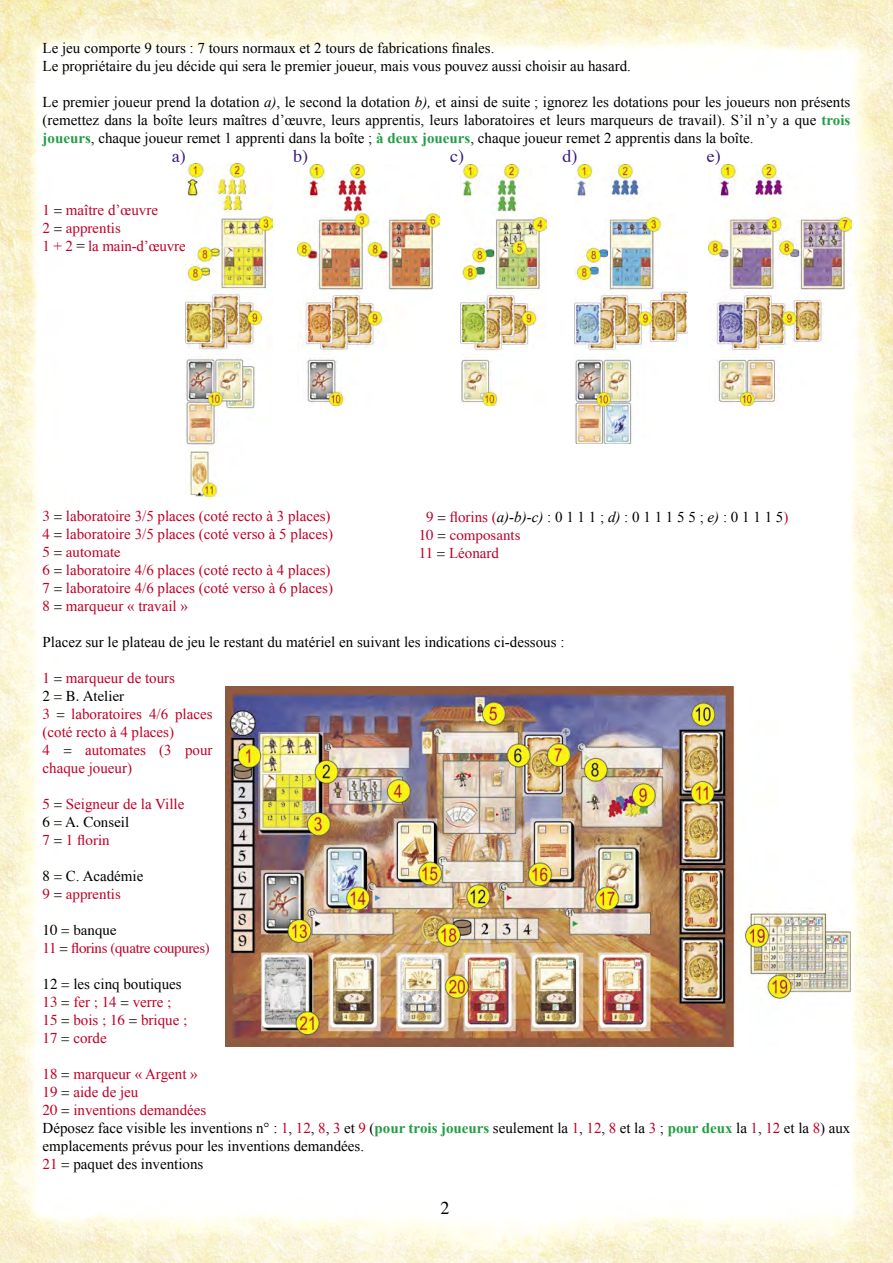
<style>
.page{position:relative;width:893px;height:1263px;background:#fff}
.page>*{position:absolute;margin:0;border:0;box-sizing:border-box;transform-origin:0 0}
.t1{font:18px "Times";color:#381778}
.t2{font:18px "Times";color:#000}
.Normale{font:15px/18px "Times New Roman";color:#000;text-align:justify}
.Normale-2{font:15px/18px "Times New Roman";color:#be0027}
.Normale-3{font:15px "Times";color:#be0027}
.Normale-4{font:15px "Times";color:#000}
.Normale-5{font:15px "Times";letter-spacing:-.025em;color:#be0027}
.s1{font-style:italic}
.s2{font-weight:700;color:#239d46}
.s3{font-family:"Times"}
.s4{font-family:"Times";color:#000}
.s5{color:#000}
.s6{color:#be0027}
.s7{font-family:"Times";color:#be0027}
</style>
<div class="page">
<img style="left:0;top:0;width:893px;height:1263px">
<img style="left:226px;top:686px;width:624px;height:360px">
<img style="left:186px;top:164px;width:86px;height:333px">
<img style="left:297px;top:164px;width:142px;height:242px">
<img style="left:460px;top:164px;width:87px;height:242px">
<img style="left:574px;top:164px;width:114px;height:280px">
<img style="left:709px;top:164px;width:142px;height:242px">
<p class="Normale" style="left:43px;top:39px;width:453px">Le jeu comporte 9 tours : 7 tours normaux et 2 tours de fabrications finales.</p>
<p class="Normale" style="left:43px;top:57px;width:590px">Le propriétaire du jeu décide qui sera le premier joueur, mais vous pouvez aussi choisir au hasard.</p>
<p class="Normale" style="left:43px;top:93px;width:809px">Le premier joueur prend la dotation <span class="s1">a)</span>, le second la dotation <span class="s1">b),</span> et ainsi de suite ; ignorez les dotations pour les joueurs non présents (remettez dans la boîte leurs maîtres d’œuvre, leurs apprentis, leurs laboratoires et leurs marqueurs de travail). S’il n’y a que <span class="s2">trois joueurs</span>, chaque joueur remet 1 apprenti dans la boîte ; <span class="s2">à deux joueurs</span>, chaque joueur remet 2 apprentis dans la boîte.</p>
<p class="t1" style="left:172px;top:140px;width:15px">a)</p>
<p class="t1" style="left:293px;top:140px;width:16px">b)</p>
<p class="t1" style="left:450px;top:140px;width:15px">c)</p>
<p class="t1" style="left:563px;top:139px;width:16px">d)</p>
<p class="t1" style="left:707px;top:139px;width:15px">e)</p>
<p class="Normale-2" style="left:43px;top:201px;width:117px"><span class="s3">1</span> <span class="s4">=</span> maître d’œuvre</p>
<p class="Normale-3" style="left:43px;top:214px;width:80px">2 <span class="s5">=</span> apprentis</p>
<p class="Normale-2" style="left:43px;top:237px;width:145px">1 + 2 <span class="s5">=</span> la main-d’œuvre</p>
<p class="Normale-2" style="left:43px;top:507px;width:289px"><span class="s3">3</span> <span class="s4">=</span> laboratoire 3/5 places (coté recto à 3 places)</p>
<p class="Normale-2" style="left:43px;top:525px;width:292px"><span class="s3">4</span> <span class="s4">=</span> laboratoire 3/5 places (coté verso à 5 places)</p>
<p class="Normale-3" style="left:43px;top:538px;width:80px">5 <span class="s5">=</span> automate</p>
<p class="Normale-2" style="left:43px;top:561px;width:289px"><span class="s3">6</span> <span class="s4">=</span> laboratoire 4/6 places (coté recto à 4 places)</p>
<p class="Normale-2" style="left:43px;top:579px;width:292px"><span class="s3">7</span> <span class="s4">=</span> laboratoire 4/6 places (coté verso à 6 places)</p>
<p class="Normale-2" style="left:43px;top:597px;width:147px"><span class="s3">8</span> <span class="s4">=</span> marqueur « travail »</p>
<p class="Normale" style="left:43px;top:633px;width:524px">Placez sur le plateau de jeu le restant du matériel en suivant les indications ci-dessous :</p>
<p class="Normale-2" style="left:43px;top:669px;width:134px"><span class="s3">1</span> <span class="s4">=</span> marqueur de tours</p>
<p class="Normale-4" style="left:43px;top:682px;width:83px">2 = B. Atelier</p>
<p class="Normale-2" style="left:43px;top:705px;width:172px"><span class="s3">3</span> <span class="s4">=</span> laboratoires 4/6 places (coté recto à 4 places)</p>
<p class="Normale-2" style="left:43px;top:741px;width:172px"><span class="s3">4</span> <span class="s4">=</span> automates (3 pour chaque joueur)</p>
<p class="Normale-2" style="left:43px;top:795px;width:143px"><span class="s3">5</span> <span class="s4">=</span> Seigneur de la Ville</p>
<p class="Normale-4" style="left:43px;top:808px;width:88px">6 = A. Conseil</p>
<p class="Normale-3" style="left:43px;top:826px;width:69px">7 <span class="s5">=</span> 1 florin</p>
<p class="Normale" style="left:43px;top:867px;width:102px"><span class="s3">8 =</span> C. Académie</p>
<p class="Normale-3" style="left:43px;top:880px;width:80px">9 <span class="s5">=</span> apprentis</p>
<p class="Normale-4" style="left:43px;top:916px;width:76px">10 = banque</p>
<p class="Normale-5" style="left:43px;top:934px;width:169px">11 <span class="s5">=</span> florins (quatre coupures)</p>
<p class="Normale" style="left:43px;top:975px;width:141px"><span class="s3">12 =</span> les cinq boutiques</p>
<p class="Normale-2" style="left:43px;top:993px;width:130px"><span class="s3">13</span> <span class="s4">=</span> fer <span class="s3">; 14</span> <span class="s4">=</span> verre <span class="s3">;</span></p>
<p class="Normale-2" style="left:43px;top:1011px;width:146px"><span class="s3">15</span> <span class="s4">=</span> bois <span class="s3">; 16</span> <span class="s4">=</span> brique <span class="s3">;</span></p>
<p class="Normale-2" style="left:43px;top:1029px;width:66px"><span class="s3">17</span> <span class="s4">=</span> corde</p>
<p class="Normale-2" style="left:43px;top:1065px;width:157px"><span class="s3">18</span> <span class="s4">=</span> marqueur « Argent »</p>
<p class="Normale-2" style="left:43px;top:1083px;width:97px"><span class="s3">19</span> <span class="s4">=</span> aide de jeu</p>
<p class="Normale-2" style="left:43px;top:1101px;width:165px"><span class="s3">20</span> <span class="s4">=</span> inventions demandées</p>
<p class="Normale" style="left:43px;top:1119px;width:809px">Déposez face visible les inventions n° : <span class="s6">1</span>, <span class="s6">12</span>, <span class="s6">8</span>, <span class="s6">3</span> et <span class="s6">9</span> (<span class="s2">pour trois joueurs</span> seulement la <span class="s6">1</span>, <span class="s6">12</span>, <span class="s6">8</span> et la <span class="s6">3</span> ; <span class="s2">pour deux</span> la <span class="s6">1</span>, <span class="s6">12</span> et la <span class="s6">8</span>) aux emplacements prévus pour les inventions demandées.</p>
<p class="Normale" style="left:43px;top:1155px;width:162px"><span class="s7">21</span> <span class="s3">=</span> paquet des inventions</p>
<p class="Normale" style="left:426px;top:508px;width:364px"><span class="s7">9</span> <span class="s3">=</span> <span class="s6">florins (</span><span class="s1">a)-b)-c)</span> : 0 1 1 1 ; <span class="s1">d)</span> : 0 1 1 1 5 5 ; <span class="s1">e)</span> : 0 1 1 1 5<span class="s6">)</span></p>
<p class="Normale-3" style="left:419px;top:521px;width:103px">10 <span class="s5">=</span> composants</p>
<p class="Normale-2" style="left:419px;top:544px;width:82px"><span class="s3">11</span> <span class="s4">=</span> Léonard</p>
<p class="t2" style="left:441px;top:1191px;width:10px">2</p>
</div>
